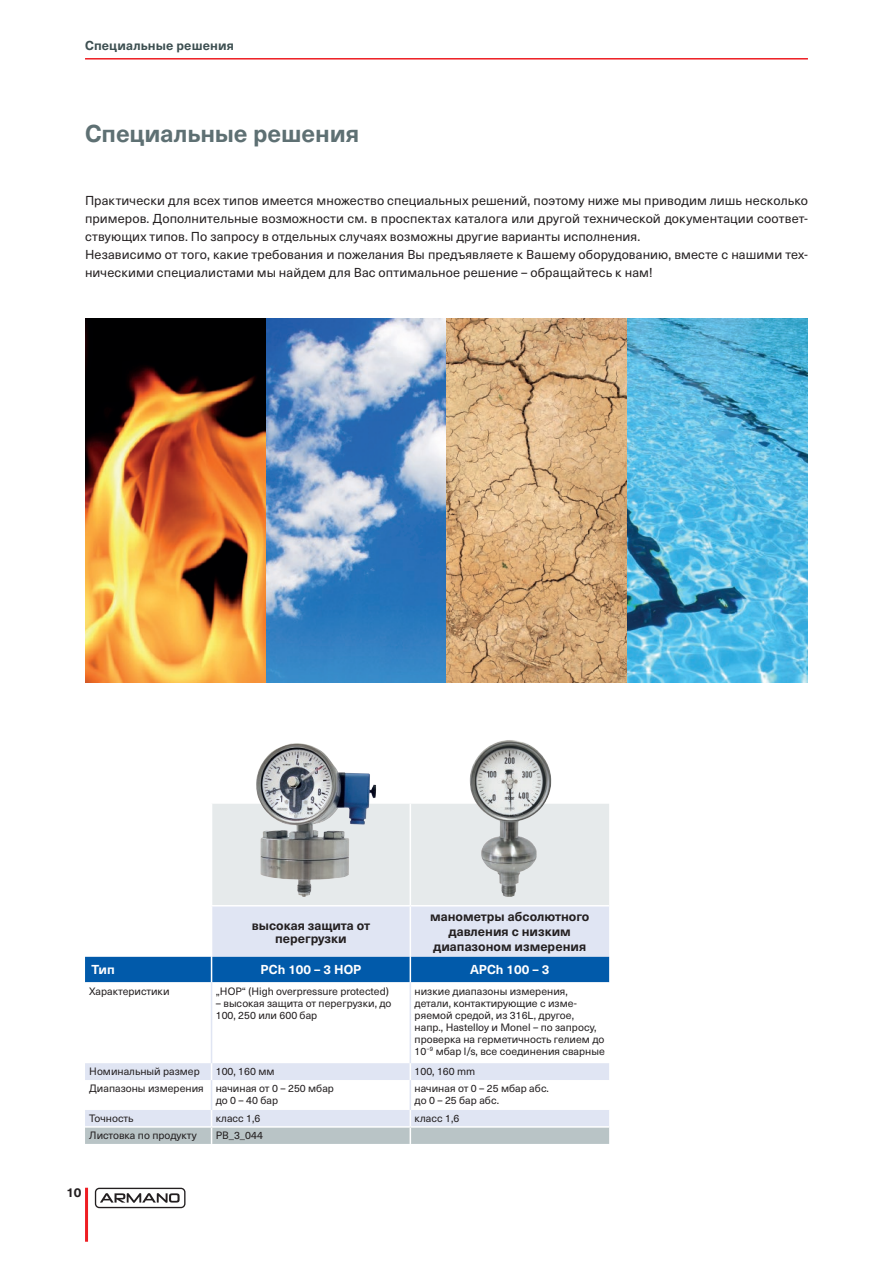
<style>
.page{position:relative;width:893px;height:1263px;background:#fff}
.page>*{position:absolute;margin:0;border:0;box-sizing:border-box;transform-origin:0 0}
.t1{font:700 24px "Neue Haas Unica W1 G";letter-spacing:-.005em;color:#5e7073}
.t2{font:12.75px/18px "Neue Haas Unica W1 G";letter-spacing:.01em;color:#231f20}
.t3{font:700 12.75px/15.3px "Neue Haas Unica W1 G";color:#231f20;text-align:center}
.t4{font:700 12.75px "Neue Haas Unica W1 G";color:#fff}
.t5{font:700 12.75px "Neue Haas Unica W1 G";letter-spacing:.01em;color:#3d4f51}
.t6{font:10.5px/12px "Neue Haas Unica W1 G";color:#231f20}
</style>
<div class="page">
<hr style="left:85px;top:1188px;width:3px;height:54px;background:#ee1d23">
<div style="left:95px;top:1188px;width:90px;height:20px;border:1px solid #231f20;border-radius:4px"></div>
<svg style="left:100px;top:1193px;width:80px;height:10px"></svg>
<hr style="left:85px;top:58px;width:723px;height:2px;background:#ee1d23">
<div style="left:212px;top:804px;width:397px;height:101px;background:#e6eaeb"></div>
<svg style="left:85px;top:906px;width:524px;height:51px;fill:#e0e5f3"></svg>
<svg style="left:85px;top:982px;width:524px;height:128px"></svg>
<hr style="left:410px;top:804px;width:1px;height:101px;background:#fff">
<hr style="left:211px;top:906px;width:1px;height:51px;background:#fff">
<hr style="left:410px;top:906px;width:1px;height:51px;background:#fff">
<div style="left:85px;top:957px;width:524px;height:25px;background:#015aaa"></div>
<svg style="left:211px;top:1063px;width:1px;height:17px"></svg>
<svg style="left:410px;top:1063px;width:1px;height:17px"></svg>
<svg style="left:85px;top:1110px;width:524px;height:34px;background:#ced6de"></svg>
<hr style="left:211px;top:982px;width:1px;height:81px;background:#e0e5f3">
<hr style="left:410px;top:982px;width:1px;height:81px;background:#e0e5f3">
<hr style="left:211px;top:1080px;width:1px;height:30px;background:#e0e5f3">
<hr style="left:410px;top:1080px;width:1px;height:30px;background:#e0e5f3">
<img style="left:256px;top:743px;width:120px;height:154px">
<img style="left:470px;top:740px;width:50px;height:157px">
<img style="left:266px;top:319px;width:180px;height:363px">
<svg style="left:446px;top:319px;width:181px;height:363px;background:#d2aa7b"></svg>
<svg style="left:627px;top:319px;width:181px;height:363px;background:#54b3da"></svg>
<svg style="left:85px;top:319px;width:181px;height:363px;background:#a4692d"></svg>
<p class="t5" style="left:85px;top:36px;width:150px">Специальные решения</p>
<h1 class="t1" style="left:85px;top:115px;width:276px">Специальные решения</h1>
<p class="t2" style="left:85px;top:191px;width:724px">Практически для всех типов имеется множество специальных решений, поэтому ниже мы приводим лишь несколько примеров. Дополнительные возможности см. в проспектах каталога или другой технической документации соответ&shy;ствующих типов. По запросу в отдельных случаях возможны другие варианты исполнения.<br>Независимо от того, какие требования и пожелания Вы предъявляете к Вашему оборудованию, вместе с нашими тех&shy;ническими специалистами мы найдем для Вас оптимальное решение – обращайтесь к нам!</p>
<p class="t3" style="left:252px;top:918px;width:120px;line-height:12.8px">высокая защита от перегрузки</p>
<p class="t3" style="left:430px;top:908px;width:161px">манометры абсолютного давления с низким диапазоном измерения</p>
<p class="t4" style="left:91px;top:960px;width:25px">Тип</p>
<p class="t4" style="left:261px;top:960px;width:102px">PCh 100 – 3 HOP</p>
<p class="t4" style="left:470px;top:960px;width:81px">APCh 100 – 3</p>
<p class="t6" style="left:89px;top:984px;width:82px">Характеристики</p>
<p class="t6" style="left:216px;top:984px;width:174px">„HOP“ (High overpressure protected)</p>
<p class="t6" style="left:216px;top:996px;width:177px">– высокая защита от перегрузки, до<br>100, 250 или 600 бар</p>
<p class="t6" style="left:415px;top:984px;width:192px">низкие диапазоны измерения, детали, контактирующие с изме&shy;ряемой средой, из 316L, другое, напр., Hastelloy и Monel – по запросу, проверка на герметичность гелием до 10<sup>−9</sup> мбар l/s, все соединения сварные</p>
<p class="t6" style="left:89px;top:1065px;width:112px">Номинальный размер</p>
<p class="t6" style="left:216px;top:1065px;width:60px">100, 160 мм</p>
<p class="t6" style="left:415px;top:1065px;width:62px">100, 160 mm</p>
<p class="t6" style="left:216px;top:1082px;width:120px;text-indent:-126px">Диапазоны измерения начиная от 0 – 250 мбар до 0 – 40 бар</p>
<p class="t6" style="left:415px;top:1082px;width:136px">начиная от 0 – 25 мбар абс. до 0 – 25 бар абс.</p>
<p class="t6" style="left:89px;top:1112px;width:46px">Точность</p>
<p class="t6" style="left:216px;top:1112px;width:46px">класс 1,6</p>
<p class="t6" style="left:415px;top:1112px;width:46px">класс 1,6</p>
<p class="t6" style="left:89px;top:1129px;width:109px">Листовка по продукту</p>
<p class="t6" style="left:216px;top:1129px;width:49px">PB_3_044</p>
<p class="t3" style="left:66px;top:1184px;width:17px">10</p>
</div>
